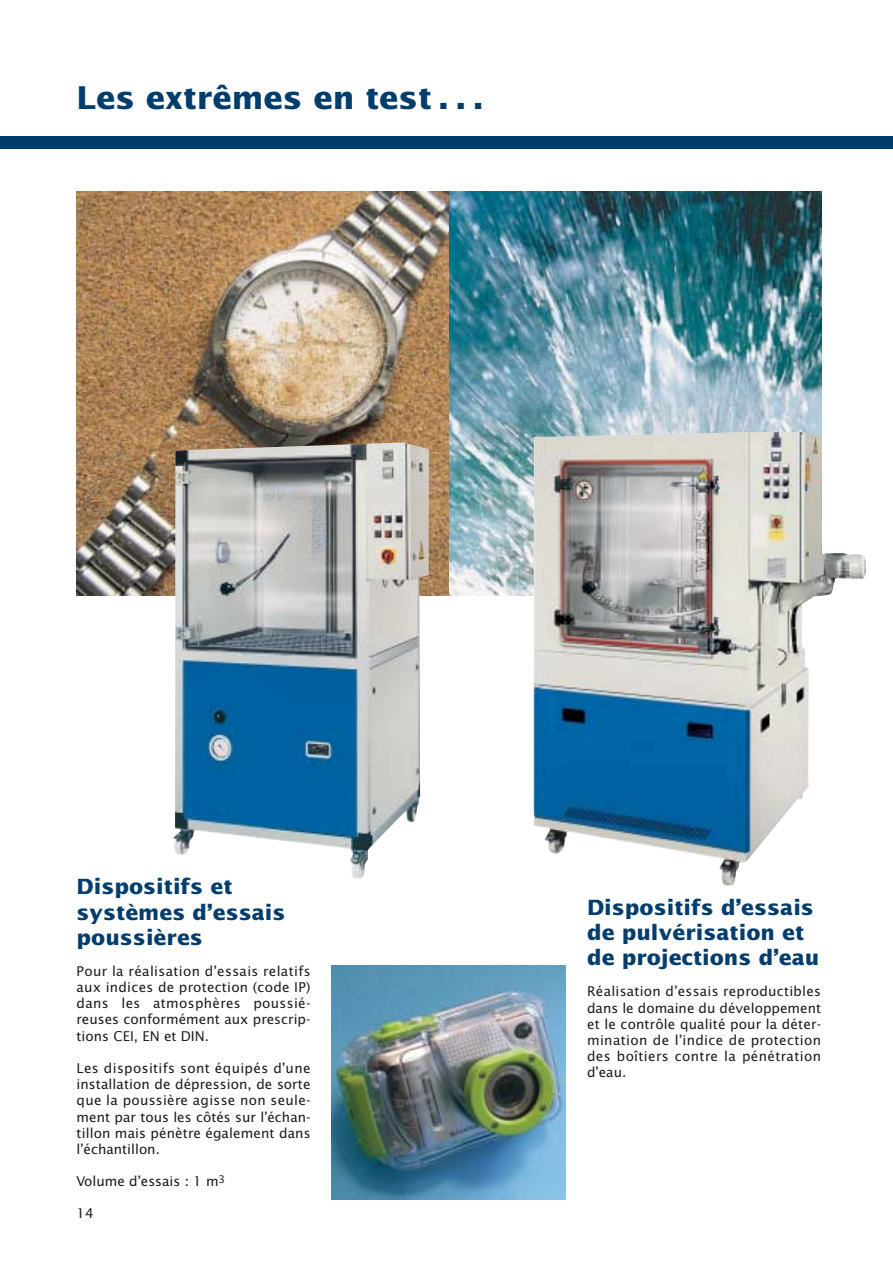
<style>
.page{position:relative;width:893px;height:1263px;background:#fff}
.page>*{position:absolute;margin:0;border:0;box-sizing:border-box;transform-origin:0 0}
.t1{font:700 31.5px "Lucida Sans";color:#003d6d}
.t2{font:700 21px/25.2px "Lucida Sans";color:#003d6d}
.t3{font:13.5px/16.2px "Lucida Sans";letter-spacing:.005em;color:#1e1919;text-align:justify}
</style>
<div class="page">
<img style="left:77px;top:192px;width:744px;height:403px">
<div style="left:0;top:136px;width:892px;height:13px;background:#003d6d"></div>
<img style="left:533px;top:432px;width:333px;height:454px">
<img style="left:332px;top:965px;width:234px;height:234px">
<img style="left:173px;top:443px;width:256px;height:436px">
<h1 class="t1" style="left:77px;top:85px;width:408px">Les extrêmes en test . . .</h1>
<h2 class="t2" style="left:77px;top:876px;width:210px">Dispositifs et systèmes d’essais poussières</h2>
<p class="t3" style="left:77px;top:964px;width:235px">Pour la réalisation d’essais relatifs aux indices de protection (code IP) dans les atmosphères poussié&shy;reuses conformément aux prescrip&shy;tions CEI, EN et DIN.</p>
<p class="t3" style="left:77px;top:1061px;width:235px">Les dispositifs sont équipés d’une installation de dépression, de sorte que la poussière agisse non seule&shy;ment par tous les côtés sur l’échan&shy;tillon mais pénètre également dans l’échantillon.</p>
<p class="t3" style="left:77px;top:1174px;width:150px">Volume d’essais : 1 m<sup>3</sup></p>
<p class="t3" style="left:77px;top:1206px;width:19px">14</p>
<h2 class="t2" style="left:587px;top:896px;width:234px">Dispositifs d’essais de pulvérisation et de projections d’eau</h2>
<p class="t3" style="left:587px;top:984px;width:235px">Réalisation d’essais reproductibles dans le domaine du développement et le contrôle qualité pour la déter&shy;mination de l’indice de protection des boîtiers contre la pénétration d’eau.</p>
</div>
